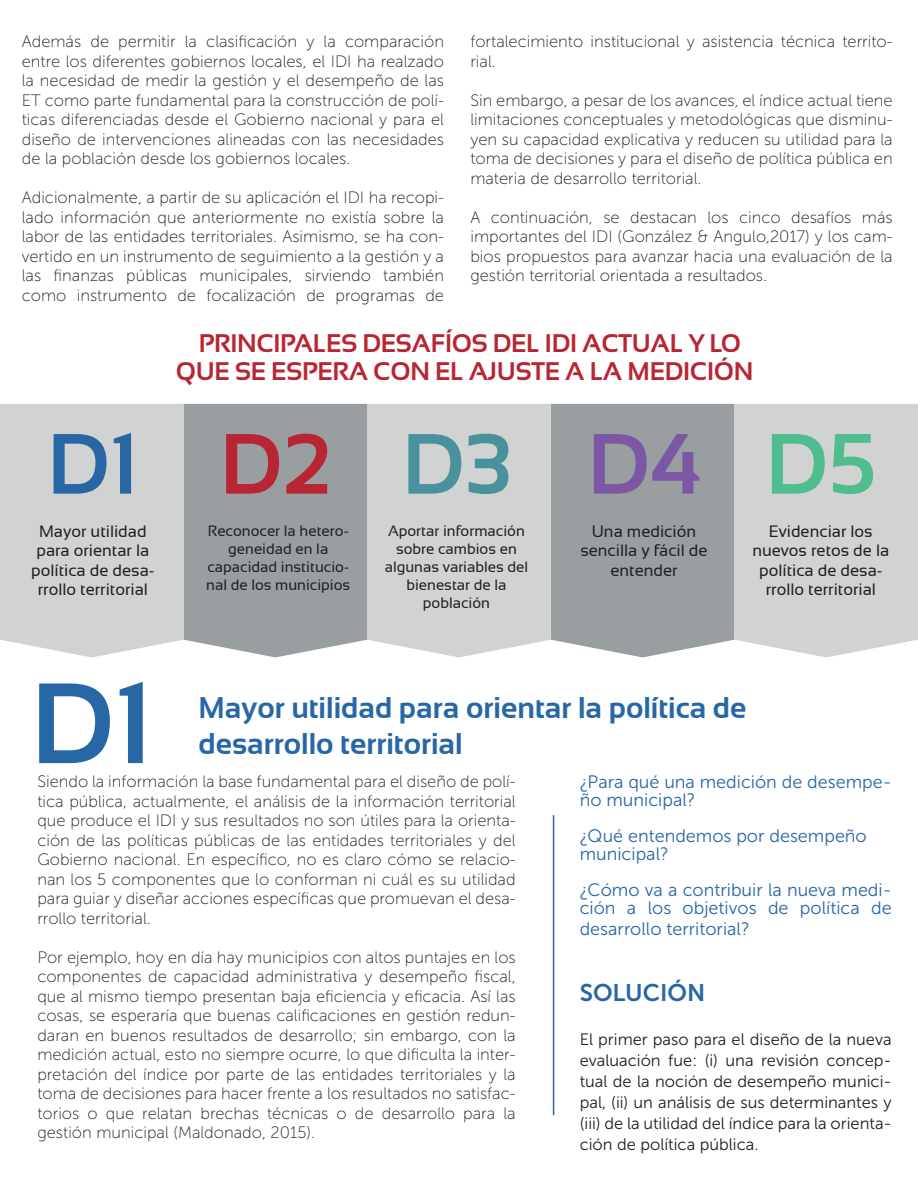
<style>
.page{position:relative;width:918px;height:1188px;background:#fff}
.page>*{position:absolute;margin:0;border:0;box-sizing:border-box;transform-origin:0 0}
.t1{font:700 114px "Sansation";color:#2867a6}
.t2{font:700 85.35px "Sansation";color:#2967a4}
.t3{font:700 30px/36px "Sansation";color:#2867a6}
.t4{font:700 25.5px/28.5px "Sansation";letter-spacing:-.01em;color:#b82633;text-align:center}
.t5{font:24px "Museo Sans 700";color:#2867a6}
.t6{font:18px/18px "Museo Sans 300";color:#2867a7}
.t7{font:16.5px/19.5px "Museo Sans 100";color:#231f20;text-align:justify}
.t8{font:16.5px/21px "Museo Sans 300";color:#231f20;text-align:justify}
.t9{font:16.5px/19.5px "Sansation";color:#231f20;text-align:center}
.t10{font:15px/18px "Sansation";color:#231f20;text-align:center}
.s1{color:#b82633}
.s2{color:#4a929b}
.s3{color:#7c58a4}
.s4{color:#4fbd8e}
</style>
<div class="page">
<hr style="left:553px;top:815px;width:1px;height:300px;background:#2867a6">
<div style="left:551px;top:404px;width:183px;height:253px;background:#999fa1"></div>
<div style="left:734px;top:404px;width:184px;height:253px;background:#d1d2d2"></div>
<div style="left:367px;top:404px;width:184px;height:253px;background:#d1d2d2"></div>
<div style="left:184px;top:404px;width:183px;height:253px;background:#999fa0"></div>
<div style="left:0;top:404px;width:184px;height:253px;background:#d1d2d2"></div>
<p class="t7" style="left:22px;top:32px;width:424px">Además de permitir la clasificación y la comparación entre los diferentes gobiernos locales, el IDI ha realzado la necesidad de medir la gestión y el desempeño de las ET como parte fundamental para la construcción de polí&shy;ticas diferenciadas desde el Gobierno nacional y para el diseño de intervenciones alineadas con las necesidades de la población desde los gobiernos locales.</p>
<p class="t7" style="left:22px;top:188px;width:424px">Adicionalmente, a partir de su aplicación el IDI ha recopi&shy;lado información que anteriormente no existía sobre la labor de las entidades territoriales. Asimismo, se ha con&shy;vertido en un instrumento de seguimiento a la gestión y a las finanzas públicas municipales, sirviendo también como instrumento de focalización de programas de</p>
<p class="t7" style="left:470px;top:32px;width:424px">fortalecimiento institucional y asistencia técnica territo&shy;rial.</p>
<p class="t7" style="left:470px;top:91px;width:424px">Sin embargo, a pesar de los avances, el índice actual tiene limitaciones conceptuales y metodológicas que disminu&shy;yen su capacidad explicativa y reducen su utilidad para la toma de decisiones y para el diseño de política pública en materia de desarrollo territorial.</p>
<p class="t7" style="left:470px;top:208px;width:424px">A continuación, se destacan los cinco desafíos más importantes del IDI (González &amp; Angulo,2017) y los cam&shy;bios propuestos para avanzar hacia una evaluación de la gestión territorial orientada a resultados.</p>
<h3 class="t4" style="left:176px;top:329px;width:579px">PRINCIPALES DESAFÍOS DEL IDI ACTUAL Y LO<br>QUE SE ESPERA CON EL AJUSTE A LA MEDICIÓN</h3>
<h2 class="t2" style="left:47px;top:416px;width:830px">D1 <span class="s1">D2</span> <span class="s2">D3</span> <span class="s3">D4</span> <span class="s4">D5</span></h2>
<p class="t9" style="left:31px;top:521px;width:125px">Mayor utilidad para orientar la política de desa&shy;rrollo territorial</p>
<p class="t10" style="left:206px;top:521px;width:146px">Reconocer la hetero&shy;geneidad en la capacidad institucio&shy;nal de los municipios</p>
<p class="t10" style="left:385px;top:521px;width:145px">Aportar información sobre cambios en algunas variables del bienestar de la población</p>
<p class="t9" style="left:580px;top:521px;width:129px">Una medición sencilla y fácil de entender</p>
<p class="t9" style="left:752px;top:521px;width:138px">Evidenciar los nuevos retos de la política de desa&shy;rrollo territorial</p>
<h1 class="t1" style="left:31px;top:660px;width:123px">D1</h1>
<h3 class="t3" style="left:199px;top:689px;width:550px">Mayor utilidad para orientar la política de desarrollo territorial</h3>
<p class="t7" style="left:37px;top:772px;width:480px">Siendo la información la base fundamental para el diseño de polí&shy;tica pública, actualmente, el análisis de la información territorial que produce el IDI y sus resultados no son útiles para la orienta&shy;ción de las políticas públicas de las entidades territoriales y del Gobierno nacional. En específico, no es claro cómo se relacio&shy;nan los 5 componentes que lo conforman ni cuál es su utilidad para guiar y diseñar acciones específicas que promuevan el desa&shy;rrollo territorial.</p>
<p class="t7" style="left:37px;top:948px;width:480px">Por ejemplo, hoy en día hay municipios con altos puntajes en los componentes de capacidad administrativa y desempeño fiscal, que al mismo tiempo presentan baja eficiencia y eficacia. Así las cosas, se esperaría que buenas calificaciones en gestión redun&shy;daran en buenos resultados de desarrollo; sin embargo, con la medición actual, esto no siempre ocurre, lo que dificulta la inter&shy;pretación del índice por parte de las entidades territoriales y la toma de decisiones para hacer frente a los resultados no satisfac&shy;torios o que relatan brechas técnicas o de desarrollo para la gestión municipal (Maldonado, 2015).</p>
<p class="t6" style="left:580px;top:773px;width:313px">¿Para qué una medición de desempe&shy;ño municipal?</p>
<p class="t6" style="left:580px;top:827px;width:289px">¿Qué entendemos por desempeño municipal?</p>
<p class="t6" style="left:580px;top:881px;width:313px">¿Cómo va a contribuir la nueva medi&shy;ción a los objetivos de política de</p>
<p class="t6" style="left:580px;top:920px;width:171px">desarrollo territorial?</p>
<h3 class="t5" style="left:580px;top:980px;width:127px">SOLUCIÓN</h3>
<p class="t8" style="left:580px;top:1029px;width:313px">El primer paso para el diseño de la nueva evaluación fue: (i) una revisión concep&shy;tual de la noción de desempeño munici&shy;pal, (ii) un análisis de sus determinantes y (iii) de la utilidad del índice para la orienta&shy;ción de política pública.</p>
</div>
